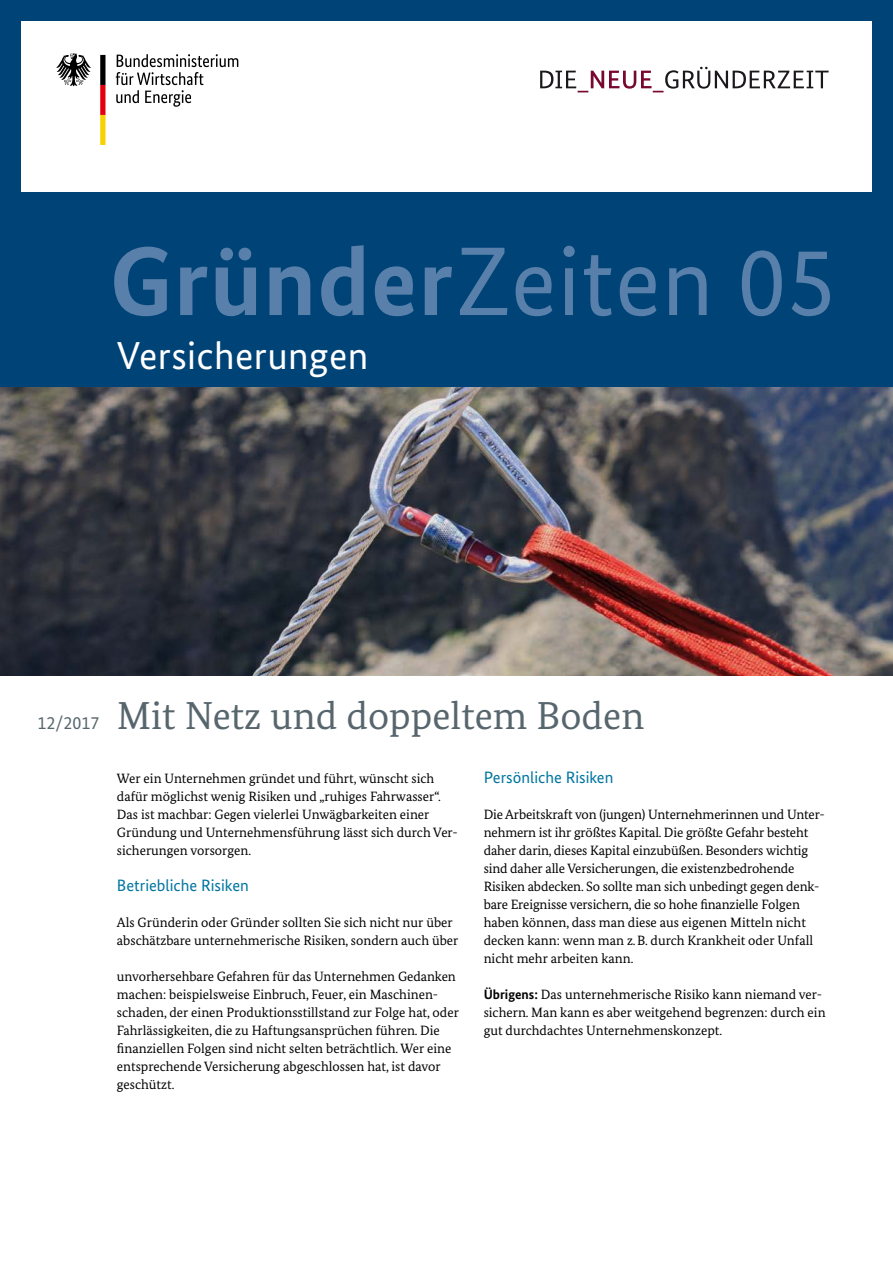
<style>
.page{position:relative;width:893px;height:1263px;background:#fff}
.page>*{position:absolute;margin:0;border:0;box-sizing:border-box;transform-origin:0 0}
.t1{font:97.5px "Bundes Sans";letter-spacing:.01em;color:#5880aa}
.t2{font:39px "Bundes Serif";color:#57666d}
.t3{font:39px "Bundes Sans";letter-spacing:.01em;color:#fff}
.t4{font:18px "Bundes Sans";color:#57666d}
.t5{font:16.5px "Bundes Sans";color:#0075a0}
.t6{font:13.5px/18px "Bundes Serif";color:#000}
.s1{font-weight:700}
.s2{font-family:"Bundes Sans";font-weight:700}
</style>
<div class="page">
<div style="left:0;top:0;width:893px;height:418px;background:#004377"></div>
<img style="left:0;top:388px;width:893px;height:287px">
<div style="left:21px;top:21px;width:851px;height:170px;background:#fff"></div>
<svg style="left:116px;top:54px;width:122px;height:53px"></svg>
<svg style="left:56px;top:53px;width:35px;height:33px"></svg>
<svg style="left:100px;top:55px;width:5px;height:90px"></svg>
<svg style="left:540px;top:67px;width:289px;height:25px"></svg>
<h1 class="t1" style="left:109px;top:222px;width:728px"><span class="s1">Gründer</span>Zeiten 05</h1>
<p class="t3" style="left:117px;top:332px;width:253px">Versicherungen</p>
<p class="t4" style="left:38px;top:712px;width:63px">12/2017</p>
<h2 class="t2" style="left:117px;top:692px;width:529px">Mit Netz und doppeltem Boden</h2>
<p class="t6" style="left:117px;top:769px;width:342px">Wer ein Unternehmen gründet und führt, wünscht sich dafür möglichst wenig Risiken und „ruhiges Fahrwasser“.<br>Das ist machbar: Gegen vielerlei Unwägbarkeiten einer Gründung und Unternehmensführung lässt sich durch Ver&shy;sicherungen vorsorgen.</p>
<h3 class="t5" style="left:117px;top:875px;width:133px">Betriebliche Risiken</h3>
<p class="t6" style="left:117px;top:913px;width:343px">Als Gründerin oder Gründer sollten Sie sich nicht nur über abschätzbare unternehmerische Risiken, sondern auch über</p>
<p class="t6" style="left:117px;top:967px;width:343px">unvorhersehbare Gefahren für das Unternehmen Gedanken machen: beispielsweise Einbruch, Feuer, ein Maschinen&shy;schaden, der einen Produktionsstillstand zur Folge hat, oder Fahrlässigkeiten, die zu Haftungsansprüchen führen. Die finanziellen Folgen sind nicht selten beträchtlich. Wer eine entsprechende Versicherung abgeschlossen hat, ist davor geschützt.</p>
<h3 class="t5" style="left:484px;top:767px;width:131px">Persönliche Risiken</h3>
<p class="t6" style="left:484px;top:805px;width:342px">Die Arbeitskraft von (jungen) Unternehmerinnen und Unter&shy;nehmern ist ihr größtes Kapital. Die größte Gefahr besteht daher darin, dieses Kapital einzubüßen. Besonders wichtig sind daher alle Versicherungen, die existenzbedrohende Risiken abdecken. So sollte man sich unbedingt gegen denk&shy;bare Ereignisse versichern, die so hohe finanzielle Folgen haben können, dass man diese aus eigenen Mitteln nicht decken kann: wenn man z.B. durch Krankheit oder Unfall nicht mehr arbeiten kann.</p>
<p class="t6" style="left:484px;top:985px;width:343px"><span class="s2">Übrigens:</span> Das unternehmerische Risiko kann niemand ver&shy;sichern. Man kann es aber weitgehend begrenzen: durch ein gut durchdachtes Unternehmenskonzept.</p>
</div>
